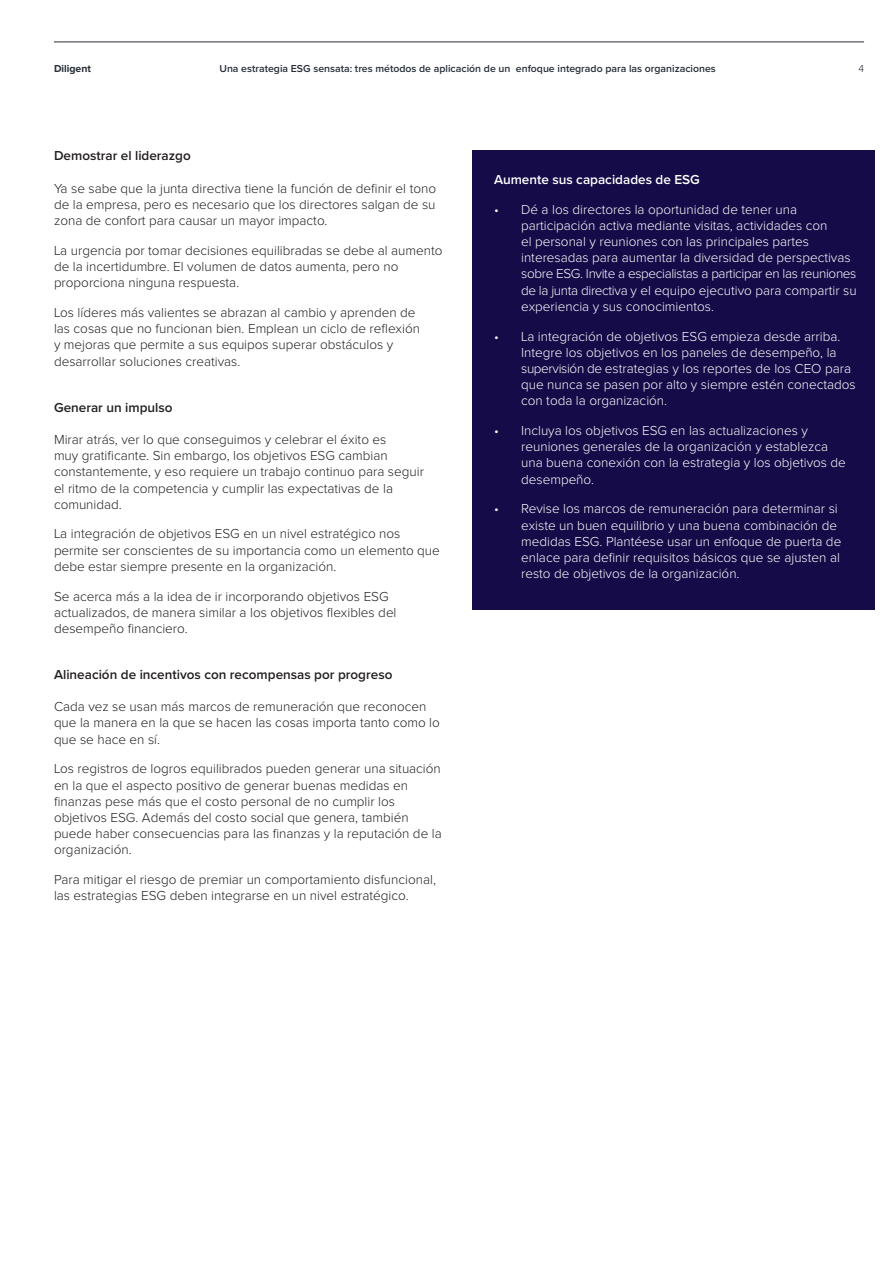
<style>
.page{position:relative;width:893px;height:1263px;background:#fff}
.page>*{position:absolute;margin:0;border:0;box-sizing:border-box;transform-origin:0 0}
.t1{font:300 13.5px/16.2px "Proxima Nova";color:#231f20}
.t2{font:300 13.5px/16.2px "Proxima Nova";color:#fff}
.t3{font:600 13.5px "Proxima Nova";color:#231f20}
.t4{font:600 13.5px "Proxima Nova";color:#fff}
.t5{font:600 10.5px "Proxima Nova";color:#262d37}
.t6{font:700 10.5px "Proxima Nova";color:#262d37}
.t7{font:300 10.5px "Proxima Nova";color:#262d37}
</style>
<div class="page">
<hr style="left:54px;top:42px;width:810px;height:1px;background:#262d37">
<div style="left:472px;top:150px;width:403px;height:460px;background:#150b48"></div>
<p class="t6" style="left:54px;top:63px;width:39px">Diligent</p>
<p class="t5" style="left:219px;top:62px;width:498px">Una estrategia ESG sensata: tres métodos de aplicación de un enfoque integrado para las organizaciones</p>
<p class="t7" style="left:858px;top:64px;width:7px">4</p>
<p class="t3" style="left:54px;top:148px;width:138px">Demostrar el liderazgo</p>
<p class="t1" style="left:54px;top:181px;width:384px;text-align:justify">Ya se sabe que la junta directiva tiene la función de definir el tono de la empresa, pero es necesario que los directores salgan de su zona de confort para causar un mayor impacto.</p>
<p class="t1" style="left:54px;top:243px;width:390px">La urgencia por tomar decisiones equilibradas se debe al aumento de la incertidumbre. El volumen de datos aumenta, pero no proporciona ninguna respuesta.</p>
<p class="t1" style="left:54px;top:305px;width:367px">Los líderes más valientes se abrazan al cambio y aprenden de las cosas que no funcionan bien. Emplean un ciclo de reflexión y mejoras que permite a sus equipos superar obstáculos y desarrollar soluciones creativas.</p>
<p class="t3" style="left:54px;top:399px;width:120px">Generar un impulso</p>
<p class="t1" style="left:54px;top:432px;width:371px">Mirar atrás, ver lo que conseguimos y celebrar el éxito es<br>muy gratificante. Sin embargo, los objetivos ESG cambian constantemente, y eso requiere un trabajo continuo para seguir el ritmo de la competencia y cumplir las expectativas de la comunidad.</p>
<p class="t1" style="left:54px;top:526px;width:387px">La integración de objetivos ESG en un nivel estratégico nos permite ser conscientes de su importancia como un elemento que debe estar siempre presente en la organización.</p>
<p class="t1" style="left:54px;top:588px;width:344px">Se acerca más a la idea de ir incorporando objetivos ESG actualizados, de manera similar a los objetivos flexibles del desempeño financiero.</p>
<p class="t3" style="left:54px;top:666px;width:340px">Alineación de incentivos con recompensas por progreso</p>
<p class="t1" style="left:54px;top:699px;width:387px">Cada vez se usan más marcos de remuneración que reconocen que la manera en la que se hacen las cosas importa tanto como lo que se hace en sí.</p>
<p class="t1" style="left:54px;top:761px;width:389px">Los registros de logros equilibrados pueden generar una situación en la que el aspecto positivo de generar buenas medidas en finanzas pese más que el costo personal de no cumplir los objetivos ESG. Además del costo social que genera, también puede haber consecuencias para las finanzas y la reputación de la organización.</p>
<p class="t1" style="left:54px;top:872px;width:383px">Para mitigar el riesgo de premiar un comportamiento disfuncional, las estrategias ESG deben integrarse en un nivel estratégico.</p>
<p class="t4" style="left:494px;top:171px;width:207px">Aumente sus capacidades de ESG</p>
<p class="t2" style="left:521px;top:202px;width:337px;text-indent:-27px">• Dé a los directores la oportunidad de tener una participación activa mediante visitas, actividades con<br>el personal y reuniones con las principales partes interesadas para aumentar la diversidad de perspectivas sobre ESG. Invite a especialistas a participar en las reuniones de la junta directiva y el equipo ejecutivo para compartir su experiencia y sus conocimientos.</p>
<p class="t2" style="left:521px;top:328px;width:336px;text-indent:-27px">• La integración de objetivos ESG empieza desde arriba.<br>Integre los objetivos en los paneles de desempeño, la supervisión de estrategias y los reportes de los CEO para que nunca se pasen por alto y siempre estén conectados con toda la organización.</p>
<p class="t2" style="left:521px;top:423px;width:326px;text-indent:-27px">• Incluya los objetivos ESG en las actualizaciones y reuniones generales de la organización y establezca una buena conexión con la estrategia y los objetivos de desempeño.</p>
<p class="t2" style="left:521px;top:501px;width:322px;text-indent:-27px">• Revise los marcos de remuneración para determinar si existe un buen equilibrio y una buena combinación de medidas ESG. Plantéese usar un enfoque de puerta de enlace para definir requisitos básicos que se ajusten al resto de objetivos de la organización.</p>
</div>
